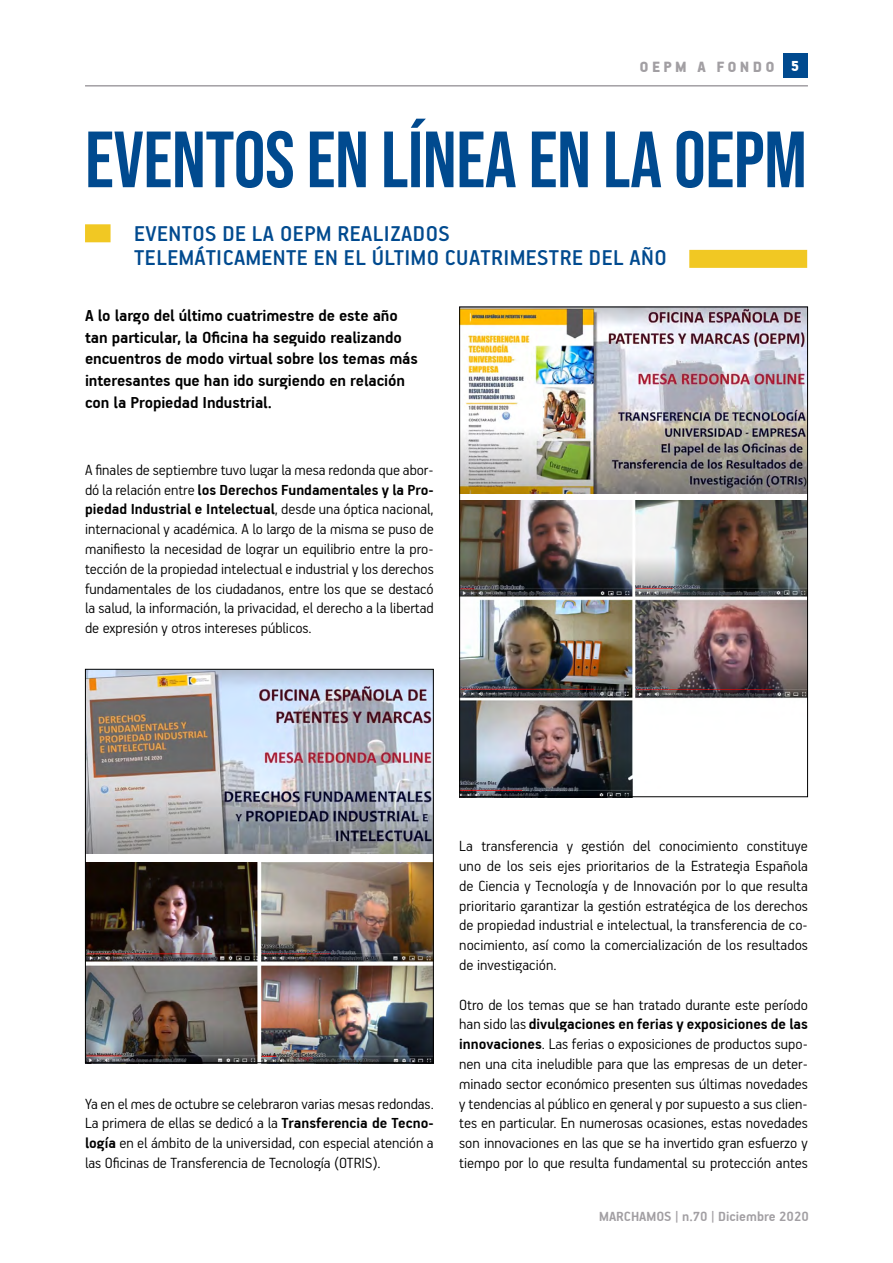
<style>
.page{position:relative;width:893px;height:1263px;background:#fff}
.page>*{position:absolute;margin:0;border:0;box-sizing:border-box;transform-origin:0 0}
.t1{font:79.5px "Bebas Neue";letter-spacing:-.005em;color:#004a8f}
.t2{font:500 24px/24px "PF Handbook Pro";letter-spacing:.02em;color:#004a8f}
.t3{font:700 18px/21.6px "PF Handbook Pro";letter-spacing:-.005em;color:#000}
.t4{font:300 16.5px/19.8px "PF Handbook Pro";color:#000;text-align:justify}
.t5{font:900 16.5px "PF Handbook Pro";letter-spacing:.2em;color:#a29fa3}
.t6{font:900 16.5px "PF Handbook Pro";color:#fff}
.t7{font:700 15px "PF Handbook Pro";color:#a29fa3}
.s1{font-weight:700}
</style>
<div class="page">
<hr style="left:85px;top:85px;width:723px;height:2px;background:#a29fa3">
<div style="left:783px;top:53px;width:24px;height:24px;background:#004a8f"></div>
<div style="left:85px;top:224px;width:26px;height:18px;background:#f1c823"></div>
<div style="left:689px;top:250px;width:118px;height:18px;background:#f1c823"></div>
<img style="left:461px;top:309px;width:345px;height:184px">
<img style="left:461px;top:501px;width:345px;height:294px">
<img style="left:87px;top:671px;width:345px;height:183px">
<img style="left:87px;top:862px;width:345px;height:199px">
<div style="left:85px;top:669px;width:349px;height:394px;border:1px solid #000"></div>
<p class="t5" style="left:639px;top:57px;width:137px">OEPM A FONDO</p>
<p class="t6" style="left:791px;top:56px;width:10px">5</p>
<h1 class="t1" style="left:85px;top:115px;width:723px">EVENTOS EN LÍNEA EN LA OEPM</h1>
<h2 class="t2" style="left:134px;top:221px;width:534px">EVENTOS DE LA OEPM REALIZADOS<br>TELEMÁTICAMENTE EN EL ÚLTIMO CUATRIMESTRE DEL AÑO</h2>
<p class="t3" style="left:85px;top:304px;width:334px">A lo largo del último cuatrimestre de este año tan particular, la Oficina ha seguido realizando encuentros de modo virtual sobre los temas más interesantes que han ido surgiendo en relación con la Propiedad Industrial.</p>
<p class="t4" style="left:85px;top:459px;width:350px">A finales de septiembre tuvo lugar la mesa redonda que abor&shy;dó la relación entre <span class="s1">los Derechos Fundamentales y la Pro&shy;piedad Industrial e Intelectual</span>, desde una óptica nacional, internacional y académica. A lo largo de la misma se puso de manifiesto la necesidad de lograr un equilibrio entre la pro&shy;tección de la propiedad intelectual e industrial y los derechos fundamentales de los ciudadanos, entre los que se destacó la salud, la información, la privacidad, el derecho a la libertad de expresión y otros intereses públicos.</p>
<p class="t4" style="left:85px;top:1093px;width:350px">Ya en el mes de octubre se celebraron varias mesas redondas.<br>La primera de ellas se dedicó a la <span class="s1">Transferencia de Tecno&shy;logía</span> en el ámbito de la universidad, con especial atención a las Oficinas de Transferencia de Tecnología (OTRIS).</p>
<p class="t4" style="left:459px;top:835px;width:350px">La transferencia y gestión del conocimiento constituye uno de los seis ejes prioritarios de la Estrategia Española de Ciencia y Tecnología y de Innovación por lo que resulta prioritario garantizar la gestión estratégica de los derechos de propiedad industrial e intelectual, la transferencia de co&shy;nocimiento, así como la comercialización de los resultados de investigación.</p>
<p class="t4" style="left:459px;top:994px;width:350px">Otro de los temas que se han tratado durante este período han sido las <span class="s1">divulgaciones en ferias y exposiciones de las innovaciones</span>. Las ferias o exposiciones de productos supo&shy;nen una cita ineludible para que las empresas de un deter&shy;minado sector económico presenten sus últimas novedades y tendencias al público en general y por supuesto a sus clien&shy;tes en particular. En numerosas ocasiones, estas novedades son innovaciones en las que se ha invertido gran esfuerzo y tiempo por lo que resulta fundamental su protección antes</p>
<p class="t7" style="left:599px;top:1207px;width:211px">MARCHAMOS | n.70 | Diciembre 2020</p>
</div>
